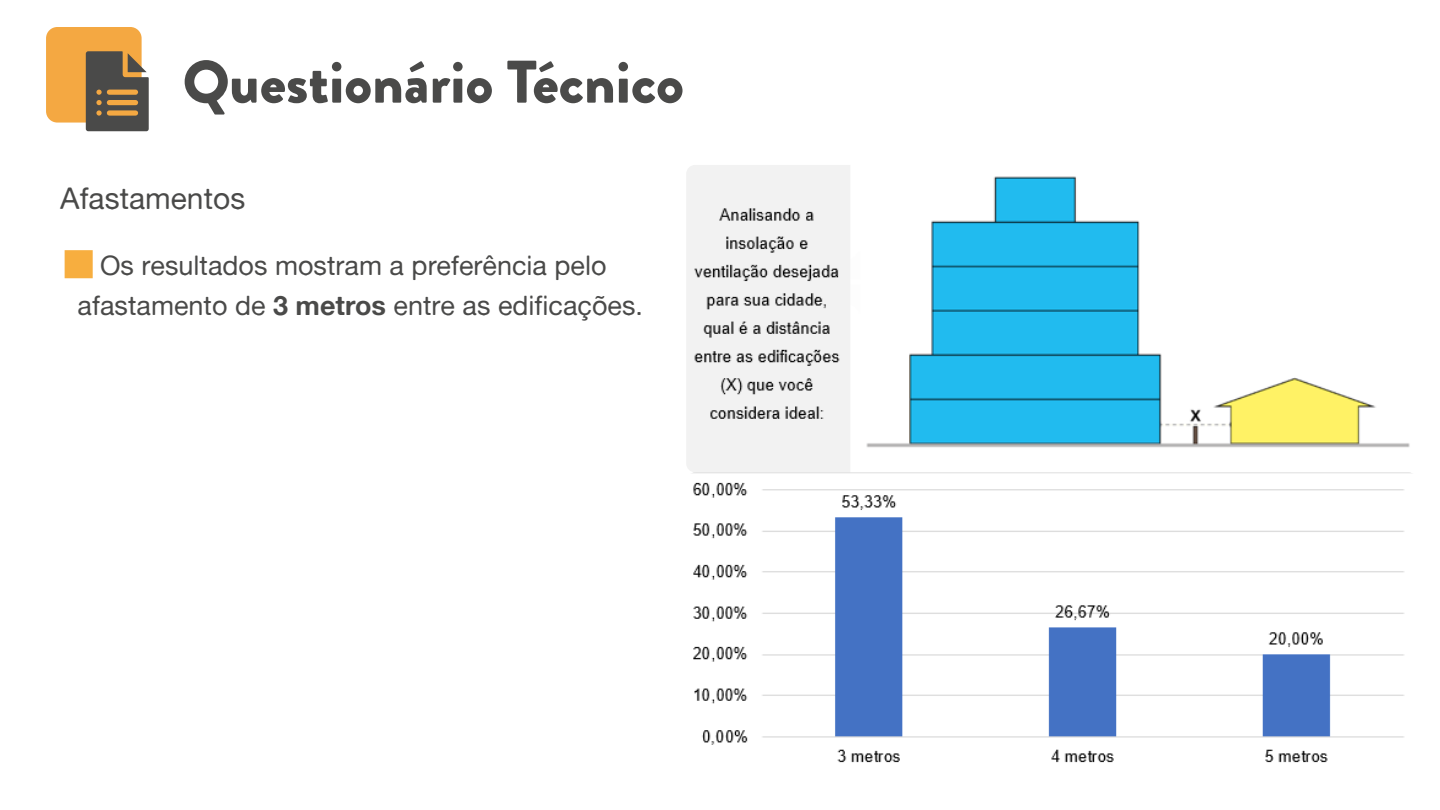
<style>
.page{position:relative;width:1440px;height:810px;background:#fff}
.page>*{position:absolute;margin:0;border:0;box-sizing:border-box;transform-origin:0 0}
.t1{font:900 60px "Brandon Grotesque";color:#4a4a49}
.t2{font:30px "Alte Haas Grotesk";color:#4a4a49}
.t3{font:27px/40.5px "Alte Haas Grotesk";color:#4a4a49;text-align:center}
.s1{font-family:"Alte Haas Grotesk Bold"}
</style>
<div class="page">
<div style="left:46px;top:27px;width:96px;height:96px;background:#f4a842;border-radius:11px"></div>
<svg style="left:86px;top:51px;width:63px;height:80px"></svg>
<img style="left:686px;top:165px;width:726px;height:598px">
<h1 class="t1" style="left:183px;top:39px;width:503px">Questionário Técnico</h1>
<p class="t2" style="left:60px;top:180px;width:187px">Afastamentos</p>
<p class="t3" style="left:78px;top:244px;width:567px">Os resultados mostram a preferência pelo afastamento de <span class="s1">3 metros</span> entre as edificações.</p>
</div>
